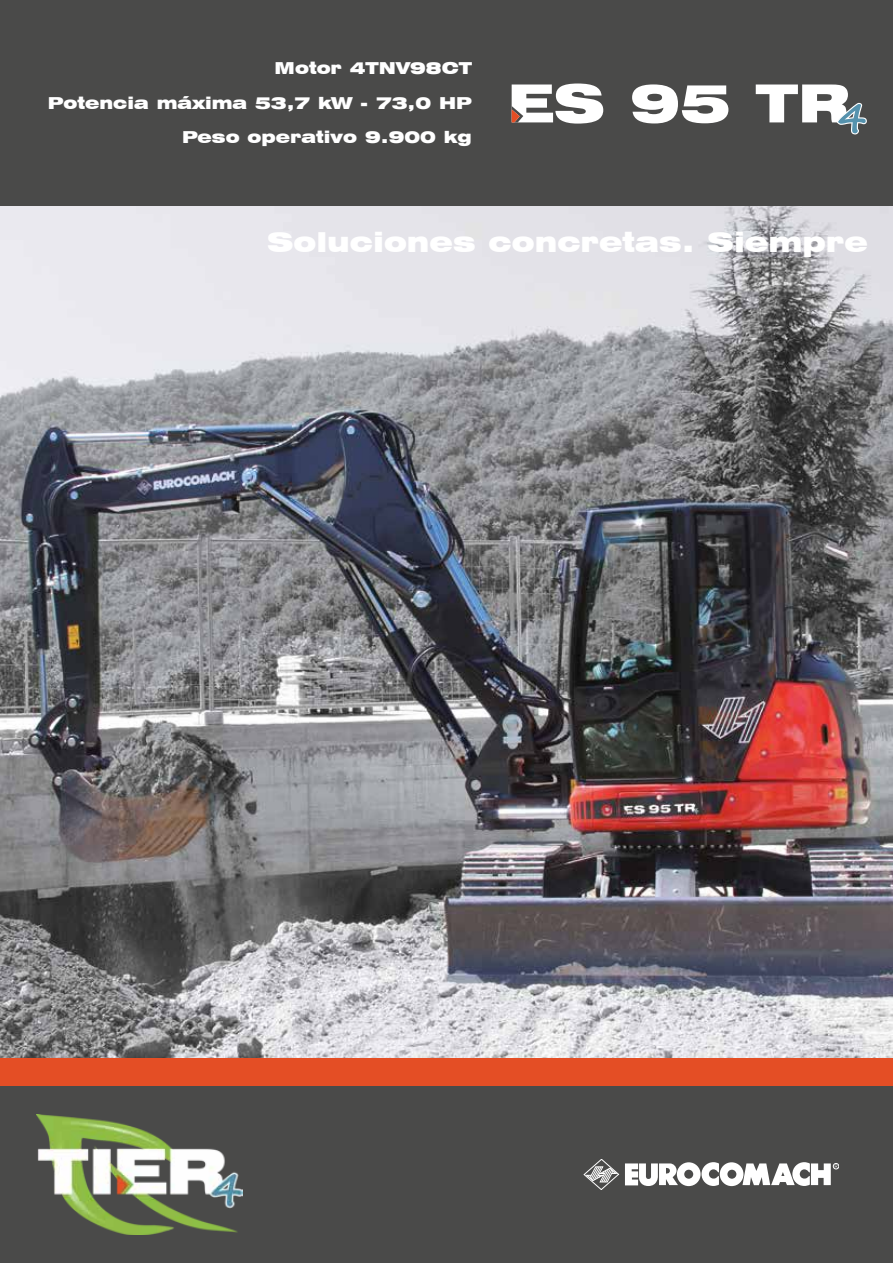
<style>
.page{position:relative;width:893px;height:1263px;background:#fff}
.page>*{position:absolute;margin:0;border:0;box-sizing:border-box;transform-origin:0 0}
.t1{font:900 expanded 52.5px "Swiss 721 BT";color:#fff}
.t2{font:900 expanded 27px "Swiss 721 BT";color:#fff}
.t3{font:900 expanded 16.5px "Swiss 721 BT";color:#fff}
</style>
<div class="page">
<div style="left:0;top:0;width:893px;height:207px;background:#4a4a49"></div>
<div style="left:0;top:1086px;width:893px;height:177px;background:#4a4a49"></div>
<div style="left:0;top:1057px;width:893px;height:29px;background:#e44e25"></div>
<img style="left:0;top:207px;width:893px;height:850px">
<svg style="left:584px;top:1159px;width:35px;height:31px"></svg>
<svg style="left:625px;top:1162px;width:214px;height:24px"></svg>
<svg style="left:512px;top:110px;width:8px;height:12px"></svg>
<svg style="left:837px;top:103px;width:30px;height:31px"></svg>
<img style="left:37px;top:1114px;width:205px;height:120px">
<p class="t3" style="left:275px;top:58px;width:199px">Motor 4TNV98CT</p>
<p class="t3" style="left:48px;top:93px;width:426px">Potencia máxima 53,7 kW - 73,0 HP</p>
<p class="t3" style="left:182px;top:127px;width:291px">Peso operativo 9.900 kg</p>
<p class="t1" style="left:507px;top:72px;width:344px">ES 95 TR</p>
<p class="t2" style="left:267px;top:226px;width:602px">Soluciones concretas. Siempre</p>
</div>
